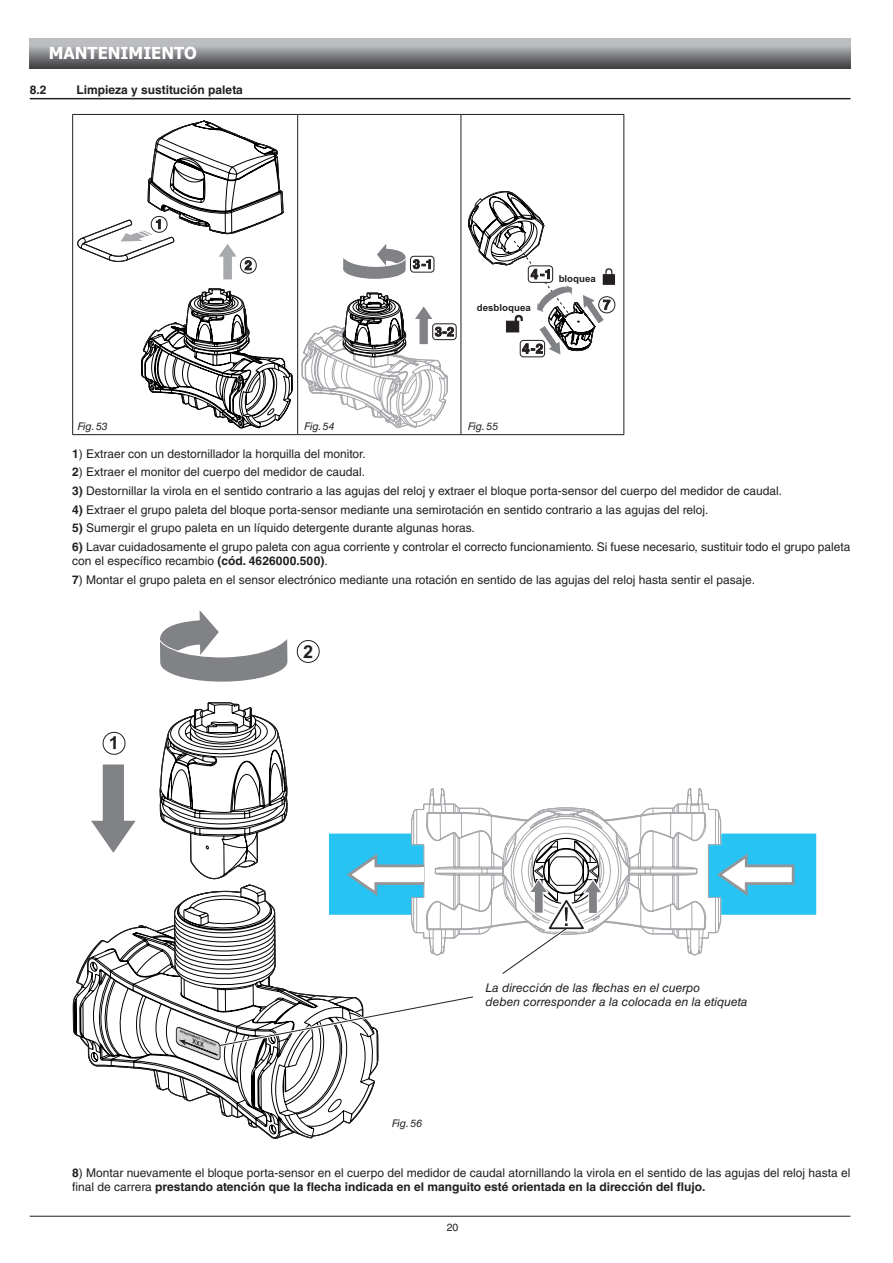
<style>
.page{position:relative;width:893px;height:1263px;background:#fff}
.page>*{position:absolute;margin:0;border:0;box-sizing:border-box;transform-origin:0 0}
.t1{font:700 16.5px "Tahoma";color:#fff}
.t2{font:12px/14.4px "Helvetica LT Std";color:#231f20}
.t3{font:italic 12px/14.4px "Helvetica LT Std";color:#231f20}
.t4{font:700 12px "Helvetica LT Std";color:#231f20}
.t5{font:italic 10.5px "Helvetica LT Std";color:#231f20}
.t6{font:10.5px "Helvetica LT Std";color:#231f20}
.t7{font:700 9.75px "Arial";color:#231f20}
.t8{font:italic 700 3.15px "Arial Narrow";color:#231f20;scale:1.15 1}
.s1{font-weight:700}
</style>
<div class="page">
<hr style="left:30px;top:1216px;width:820px;height:1px;background:#231f20">
<svg style="left:30px;top:38px;width:820px;height:30px"></svg>
<hr style="left:30px;top:98px;width:820px;height:1px;background:#231f20">
<hr style="left:72px;top:114px;width:226px;height:1px;background:#231f20">
<hr style="left:72px;top:115px;width:1px;height:319px;background:#231f20">
<hr style="left:298px;top:114px;width:163px;height:1px;background:#231f20">
<hr style="left:72px;top:434px;width:226px;height:1px;background:#231f20">
<hr style="left:298px;top:434px;width:163px;height:1px;background:#231f20">
<hr style="left:297px;top:115px;width:1px;height:319px;background:#231f20">
<hr style="left:461px;top:115px;width:1px;height:319px;background:#231f20">
<hr style="left:461px;top:114px;width:163px;height:1px;background:#231f20">
<hr style="left:623px;top:115px;width:1px;height:319px;background:#231f20">
<hr style="left:461px;top:434px;width:163px;height:1px;background:#231f20">
<svg style="left:141px;top:288px;width:152px;height:141px"></svg>
<svg style="left:77px;top:120px;width:207px;height:159px"></svg>
<svg style="left:343px;top:244px;width:63px;height:35px"></svg>
<svg style="left:413px;top:259px;width:18px;height:10px"></svg>
<div style="left:410px;top:256px;width:24px;height:16px;border:1px solid #231f20;border-radius:3px"></div>
<svg style="left:302px;top:292px;width:152px;height:136px"></svg>
<div style="left:432px;top:323px;width:24px;height:17px;border:1px solid #231f20;border-radius:3px"></div>
<div style="left:520px;top:340px;width:25px;height:17px;border:1px solid #231f20;border-radius:3px"></div>
<svg style="left:468px;top:191px;width:148px;height:163px"></svg>
<svg style="left:160px;top:610px;width:127px;height:72px"></svg>
<svg style="left:77px;top:702px;width:250px;height:435px"></svg>
<svg style="left:296px;top:640px;width:24px;height:23px"></svg>
<svg style="left:88px;top:715px;width:728px;height:418px"></svg>
<h1 class="t1" style="left:49px;top:42px;width:150px">MANTENIMIENTO</h1>
<p class="t4" style="left:30px;top:82px;width:18px">8.2</p>
<p class="t4" style="left:77px;top:82px;width:168px">Limpieza y sustitución paleta</p>
<p class="t7" style="left:477px;top:301px;width:55px">desbloquea</p>
<p class="t7" style="left:559px;top:273px;width:39px">bloquea</p>
<p class="t5" style="left:77px;top:420px;width:32px">Fig. 53</p>
<p class="t5" style="left:304px;top:420px;width:32px">Fig. 54</p>
<p class="t5" style="left:468px;top:420px;width:32px">Fig. 55</p>
<p class="t2" style="left:72px;top:446px;width:295px"><span class="s1">1</span>) Extraer con un destornillador la horquilla del monitor.</p>
<p class="t2" style="left:72px;top:465px;width:294px"><span class="s1">2</span>) Extraer el monitor del cuerpo del medidor de caudal.</p>
<p class="t2" style="left:72px;top:484px;width:711px"><span class="s1">3)</span> Destornillar la virola en el sentido contrario a las agujas del reloj y extraer el bloque porta-sensor del cuerpo del medidor de caudal.</p>
<p class="t2" style="left:72px;top:502px;width:638px"><span class="s1">4)</span> Extraer el grupo paleta del bloque porta-sensor mediante una semirotación en sentido contrario a las agujas del reloj.</p>
<p class="t2" style="left:72px;top:521px;width:404px"><span class="s1">5)</span> Sumergir el grupo paleta en un líquido detergente durante algunas horas.</p>
<p class="t2" style="left:72px;top:540px;width:780px"><span class="s1">6)</span> Lavar cuidadosamente el grupo paleta con agua corriente y controlar el correcto funcionamiento. Si fuese necesario, sustituir todo el grupo paleta con el específico recambio <span class="s1">(cód. 4626000.500)</span>.</p>
<p class="t2" style="left:72px;top:573px;width:684px"><span class="s1">7</span>) Montar el grupo paleta en el sensor electrónico mediante una rotación en sentido de las agujas del reloj hasta sentir el pasaje.</p>
<p class="t8" style="left:181px;top:1030px;width:35px;rotate:21deg">APPROXIMATE CONSTANT</p>
<p class="t5" style="left:392px;top:1117px;width:32px">Fig. 56</p>
<p class="t3" style="left:486px;top:980px;width:263px">La dirección de las flechas en el cuerpo<br>deben corresponder a la colocada en la etiqueta</p>
<p class="t2" style="left:72px;top:1165px;width:779px"><span class="s1">8</span>) Montar nuevamente el bloque porta-sensor en el cuerpo del medidor de caudal atornillando la virola en el sentido de las agujas del reloj hasta el final de carrera <span class="s1">prestando atención que la flecha indicada en el manguito esté orientada en la dirección del flujo.</span></p>
<p class="t6" style="left:447px;top:1221px;width:13px">20</p>
</div>
